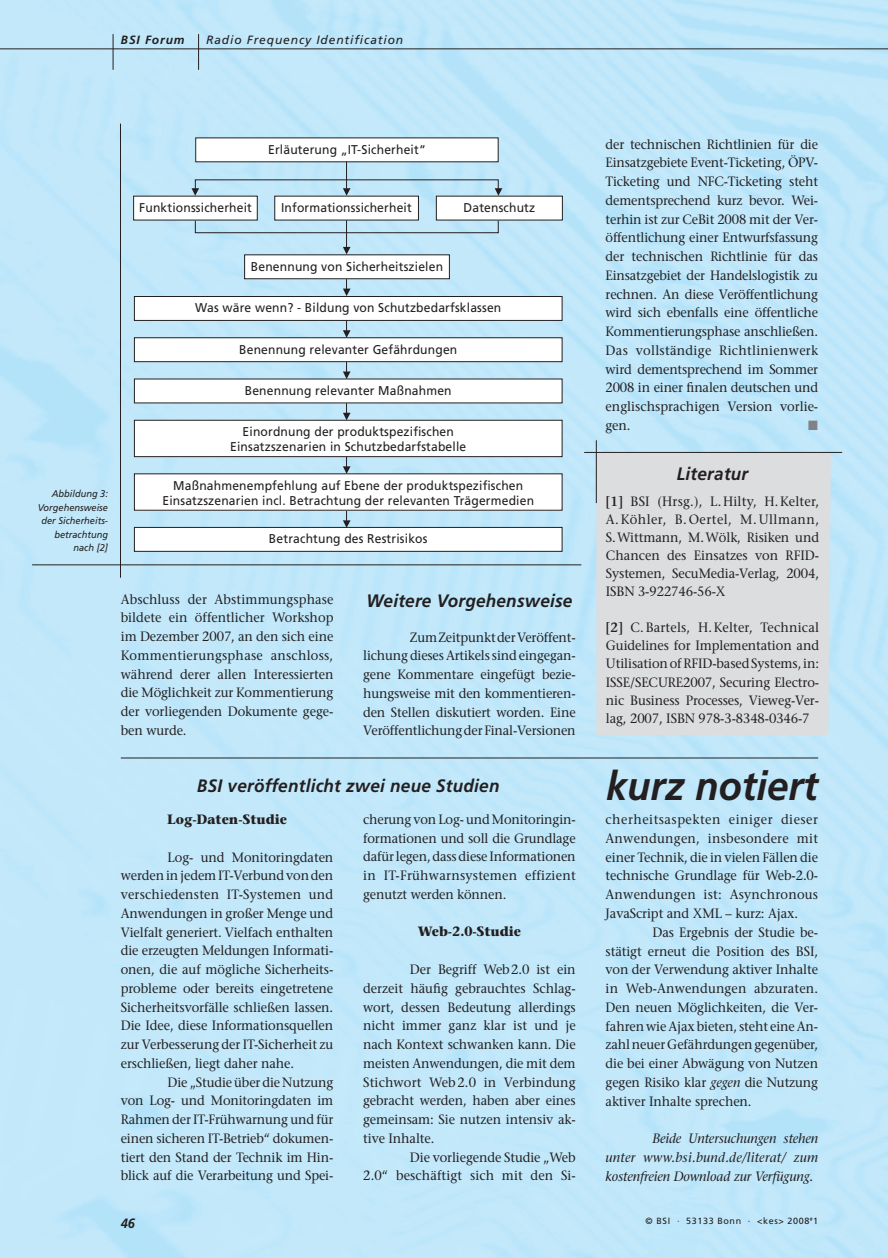
<style>
.page{position:relative;width:888px;height:1258px;background:#c2e8fa}
.page>*{position:absolute;margin:0;border:0;box-sizing:border-box;transform-origin:0 0}
.t1{font:italic 700 40.5px "Frutiger";letter-spacing:-.005em;color:#231f20;scale:.95 1}
.t2{font:italic 700 18px "Frutiger";letter-spacing:.015em;color:#231f20;scale:.95 1}
.t3{font:13.5px/18.8px "Stone Serif";letter-spacing:-.01em;color:#231f20;text-align:justify;scale:.95 1}
.t4{font:italic 13.5px/18.8px "Stone Serif";letter-spacing:-.01em;color:#231f20;text-align:justify;scale:.95 1}
.t5{font:700 13.5px "Stone Serif";color:#231f20;scale:.95 1}
.t6{font:italic 700 13.5px "Frutiger";color:#231f20;scale:.95 1}
.t7{font:13.5px "Zapf Dingbats";color:#808285;scale:.95 1}
.t8{font:12.75px/15px "Frutiger";letter-spacing:.015em;color:#231f20;text-align:center;scale:.95 1}
.t9{font:italic 12px "Frutiger";letter-spacing:.075em;color:#231f20}
.t10{font:italic 700 12px "Frutiger";letter-spacing:.075em;color:#231f20}
.t11{font:italic 9.75px/13.5px "Frutiger";color:#231f20;text-align:right;scale:.95 1}
.t12{font:9px "Frutiger";letter-spacing:.065em;color:#231f20}
.s1{font-weight:600}
.s2{font-style:italic}
</style>
<div class="page">
<div style="left:134px;top:196px;width:123px;height:24px;background:#fff"></div>
<hr style="left:0;top:48px;width:888px;height:1px;background:#231f20">
<hr style="left:113px;top:34px;width:1px;height:36px;background:#231f20">
<hr style="left:198px;top:34px;width:1px;height:36px;background:#231f20">
<div style="left:596px;top:453px;width:235px;height:282px;background:#dcdddf"></div>
<hr style="left:584px;top:452px;width:258px;height:1px;background:#231f20">
<hr style="left:596px;top:440px;width:1px;height:63px;background:#231f20">
<div style="left:196px;top:138px;width:302px;height:24px;background:#fff"></div>
<div style="left:275px;top:196px;width:143px;height:24px;background:#fff"></div>
<div style="left:436px;top:196px;width:126px;height:24px;background:#fff"></div>
<hr style="left:32px;top:564px;width:549px;height:1px;background:#231f20">
<svg style="left:191px;top:188px;width:8px;height:8px"></svg>
<svg style="left:495px;top:188px;width:7px;height:8px"></svg>
<svg style="left:343px;top:162px;width:8px;height:34px"></svg>
<div style="left:195px;top:220px;width:304px;height:13px;border:1px solid #231f20"></div>
<svg style="left:343px;top:220px;width:8px;height:34px"></svg>
<div style="left:245px;top:255px;width:204px;height:24px;background:#fff"></div>
<div style="left:244px;top:254px;width:206px;height:25px;border:1px solid #231f20"></div>
<div style="left:134px;top:296px;width:428px;height:24px;background:#fff"></div>
<div style="left:134px;top:296px;width:428px;height:25px;border:1px solid #231f20"></div>
<svg style="left:343px;top:279px;width:8px;height:17px"></svg>
<div style="left:134px;top:338px;width:428px;height:24px;background:#fff"></div>
<div style="left:134px;top:337px;width:428px;height:25px;border:1px solid #231f20"></div>
<svg style="left:343px;top:321px;width:8px;height:17px"></svg>
<div style="left:134px;top:379px;width:428px;height:24px;background:#fff"></div>
<svg style="left:343px;top:362px;width:8px;height:17px"></svg>
<div style="left:134px;top:420px;width:428px;height:37px;background:#fff"></div>
<div style="left:134px;top:420px;width:428px;height:37px;border:1px solid #231f20"></div>
<svg style="left:343px;top:403px;width:8px;height:17px"></svg>
<div style="left:134px;top:474px;width:428px;height:36px;background:#fff"></div>
<svg style="left:343px;top:457px;width:8px;height:17px"></svg>
<div style="left:134px;top:527px;width:428px;height:24px;background:#fff"></div>
<div style="left:134px;top:527px;width:428px;height:25px;border:1px solid #231f20"></div>
<svg style="left:343px;top:511px;width:8px;height:17px"></svg>
<hr style="left:120px;top:124px;width:1px;height:454px;background:#231f20">
<hr style="left:121px;top:758px;width:697px;height:1px;background:#231f20">
<p class="t10" style="left:121px;top:33px;width:65px">BSI Forum</p>
<p class="t9" style="left:206px;top:33px;width:199px">Radio Frequency Identification</p>
<p class="t8" style="left:268px;top:142px;width:167px">Erläuterung „IT-Sicherheit“</p>
<p class="t8" style="left:139px;top:200px;width:120px">Funktionssicherheit</p>
<p class="t8" style="left:281px;top:200px;width:139px">Informationssicherheit</p>
<p class="t8" style="left:463px;top:200px;width:77px">Datenschutz</p>
<p class="t11" style="left:38px;top:487px;width:75px">Abbildung 3:<br>Vorgehensweise der Sicherheits&shy;betrachtung nach [2]</p>
<p class="t8" style="left:251px;top:259px;width:204px">Benennung von Sicherheitszielen</p>
<p class="t8" style="left:195px;top:300px;width:324px">Was wäre wenn? - Bildung von Schutzbedarfsklassen</p>
<p class="t8" style="left:239px;top:341px;width:231px">Benennung relevanter Gefährdungen</p>
<p class="t8" style="left:245px;top:383px;width:219px">Benennung relevanter Maßnahmen</p>
<p class="t8" style="left:230px;top:424px;width:250px">Einordnung der produktspezifischen<br>Einsatzszenarien in Schutzbedarfstabelle</p>
<p class="t8" style="left:162px;top:478px;width:393px">Maßnahmenempfehlung auf Ebene der produktspezifischen<br>Einsatzszenarien incl. Betrachtung der relevanten Trägermedien</p>
<p class="t8" style="left:269px;top:531px;width:168px">Betrachtung des Restrisikos</p>
<p class="t3" style="left:121px;top:589px;width:225px">Abschluss der Abstimmungsphase bildete ein öffentlicher Workshop im Dezember 2007, an den sich eine Kommentierungsphase anschloss, während derer allen Interessierten die Möglichkeit zur Kommentierung der vorliegenden Dokumente gege&shy;ben wurde.</p>
<h2 class="t2" style="left:367px;top:590px;width:218px">Weitere Vorgehensweise</h2>
<p class="t3" style="left:363px;top:627px;width:225px;text-indent:47px">Zum Zeitpunkt der Veröffent&shy;lichung dieses Artikels sind eingegan&shy;gene Kommentare eingefügt bezie&shy;hungsweise mit den kommentieren&shy;den Stellen diskutiert worden. Eine Veröffentlichung der Final-Versionen</p>
<h2 class="t2" style="left:197px;top:775px;width:320px">BSI veröffentlicht zwei neue Studien</h2>
<p class="t5" style="left:167px;top:811px;width:128px">Log-Daten-Studie</p>
<p class="t3" style="left:121px;top:847px;width:225px;text-indent:47px">Log- und Monitoringdaten werden in jedem IT-Verbund von den verschiedensten IT-Systemen und Anwendungen in großer Menge und Vielfalt generiert. Vielfach enthalten die erzeugten Meldungen Informati&shy;onen, die auf mögliche Sicherheits&shy;probleme oder bereits eingetretene Sicherheitsvorfälle schließen lassen.<br>Die Idee, diese Informationsquellen zur Verbesserung der IT-Sicherheit zu erschließen, liegt daher nahe.</p>
<p class="t3" style="left:121px;top:1072px;width:225px;text-indent:47px">Die „Studie über die Nutzung von Log- und Monitoringdaten im Rahmen der IT-Frühwarnung und für einen sicheren IT-Betrieb“ dokumen&shy;tiert den Stand der Technik im Hin&shy;blick auf die Verarbeitung und Spei-</p>
<p class="t3" style="left:363px;top:810px;width:225px">cherung von Log- und Monitoringin&shy;formationen und soll die Grundlage dafür legen, dass diese Informationen in IT-Frühwarnsystemen effizient genutzt werden können.</p>
<p class="t5" style="left:418px;top:923px;width:110px">Web-2.0-Studie</p>
<p class="t3" style="left:363px;top:960px;width:225px;text-indent:47px">Der Begriff Web 2.0 ist ein derzeit häufig gebrauchtes Schlag&shy;wort, dessen Bedeutung allerdings nicht immer ganz klar ist und je nach Kontext schwanken kann. Die meisten Anwendungen, die mit dem Stichwort Web 2.0 in Verbindung gebracht werden, haben aber eines gemeinsam: Sie nutzen intensiv ak&shy;tive Inhalte.</p>
<p class="t3" style="left:363px;top:1147px;width:225px;text-align:right">Die vorliegende Studie „Web<br>2.0“ beschäftigt sich mit den Si-</p>
<p class="t6" style="left:121px;top:1215px;width:17px">46</p>
<p class="t3" style="left:606px;top:134px;width:225px">der technischen Richtlinien für die Einsatzgebiete Event-Ticketing, ÖPV-Ticketing und NFC-Ticketing steht dementsprechend kurz bevor. Wei&shy;terhin ist zur CeBit 2008 mit der Ver&shy;öffentlichung einer Entwurfsfassung der technischen Richtlinie für das Einsatzgebiet der Handelslogistik zu rechnen. An diese Veröffentlichung wird sich ebenfalls eine öffentliche Kommentierungsphase anschließen.<br>Das vollständige Richtlinienwerk wird dementsprechend im Sommer 2008 in einer finalen deutschen und englischsprachigen Version vorlie&shy;gen.</p>
<p class="t7" style="left:808px;top:419px;width:12px">■</p>
<h2 class="t2" style="left:677px;top:463px;width:77px">Literatur</h2>
<p class="t3" style="left:606px;top:493px;width:226px;line-height:18px"><span class="s1">[1]</span> BSI (Hrsg.), L. Hilty, H. Kelter, A. Köhler, B. Oertel, M. Ullmann, S. Wittmann, M. Wölk, Risiken und Chancen des Einsatzes von RFID-Systemen, SecuMedia-Verlag, 2004, ISBN 3-922746-56-X</p>
<p class="t3" style="left:606px;top:619px;width:226px;line-height:18.1px"><span class="s1">[2]</span> C. Bartels, H. Kelter, Technical Guidelines for Implementation and Utilisation of RFID-based Systems, in:<br>ISSE/SECURE2007, Securing Electro&shy;nic Business Processes, Vieweg-Ver&shy;lag, 2007, ISBN 978-3-8348-0346-7</p>
<h1 class="t1" style="left:606px;top:762px;width:225px">kurz notiert</h1>
<p class="t3" style="left:606px;top:810px;width:225px">cherheitsaspekten einiger dieser Anwendungen, insbesondere mit einer Technik, die in vielen Fällen die technische Grundlage für Web-2.0- Anwendungen ist: Asynchronous JavaScript and XML – kurz: Ajax.</p>
<p class="t3" style="left:606px;top:922px;width:225px;text-indent:47px">Das Ergebnis der Studie be&shy;stätigt erneut die Position des BSI, von der Verwendung aktiver Inhalte in Web-Anwendungen abzuraten.<br>Den neuen Möglichkeiten, die Ver&shy;fahren wie Ajax bieten, steht eine An&shy;zahl neuer Gefährdungen gegenüber, die bei einer Abwägung von Nutzen gegen Risiko klar <span class="s2">gegen</span> die Nutzung aktiver Inhalte sprechen.</p>
<p class="t4" style="left:606px;top:1129px;width:225px;text-indent:47px">Beide Untersuchungen stehen unter www.bsi.bund.de/literat/ zum kostenfreien Download zur Verfügung.</p>
<p class="t12" style="left:646px;top:1216px;width:174px">© BSI · 53133 Bonn · &lt;kes&gt; 2008<sup>#</sup>1</p>
</div>
